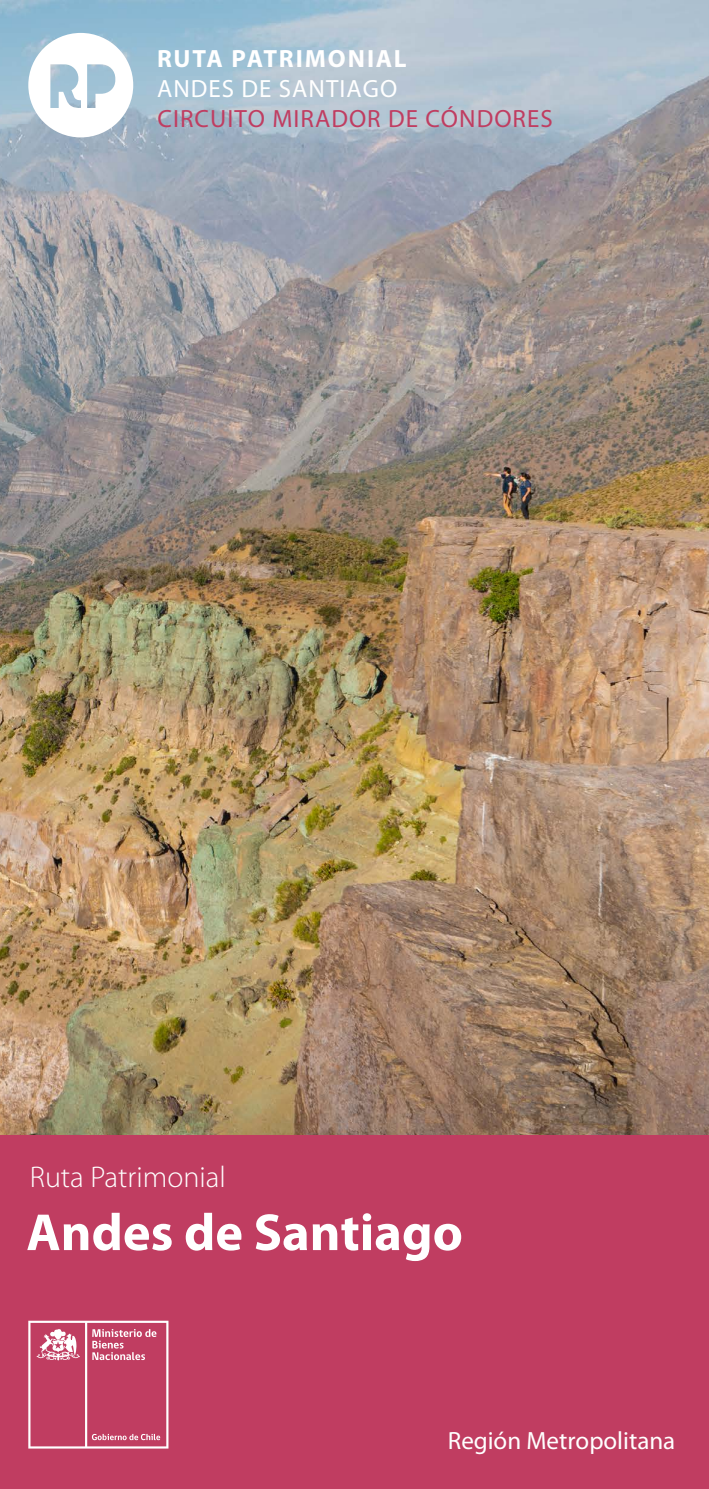
<style>
.page{position:relative;width:709px;height:1489px;background:#fff}
.page>*{position:absolute;margin:0;border:0;box-sizing:border-box;transform-origin:0 0}
.t1{font:700 52.5px "Myriad Pro";color:#fff}
.t2{font:300 30px "Myriad Pro";color:#fff}
.t3{font:25px "Myriad Pro";letter-spacing:.04em;color:#c03d61}
.t4{font:25px "Myriad Pro";color:#fff}
.t5{font:700 25px "Myriad Pro";letter-spacing:.07em;color:#fff}
.t6{font:25px "Myriad Pro";letter-spacing:.04em;color:#fff}
</style>
<div class="page">
<div style="left:0;top:1134px;width:709px;height:354px;background:#c03d61"></div>
<img style="left:0;top:0;width:709px;height:1134px">
<svg style="left:28px;top:1320px;width:140px;height:128px"></svg>
<svg style="left:28px;top:33px;width:105px;height:104px"></svg>
<p class="t5" style="left:157px;top:42px;width:251px">RUTA PATRIMONIAL</p>
<p class="t6" style="left:157px;top:73px;width:242px">ANDES DE SANTIAGO</p>
<p class="t3" style="left:158px;top:103px;width:397px">CIRCUITO MIRADOR DE CÓNDORES</p>
<p class="t2" style="left:30px;top:1159px;width:197px">Ruta Patrimonial</p>
<h1 class="t1" style="left:26px;top:1197px;width:438px">Andes de Santiago</h1>
<p class="t4" style="left:448px;top:1424px;width:229px">Región Metropolitana</p>
</div>
